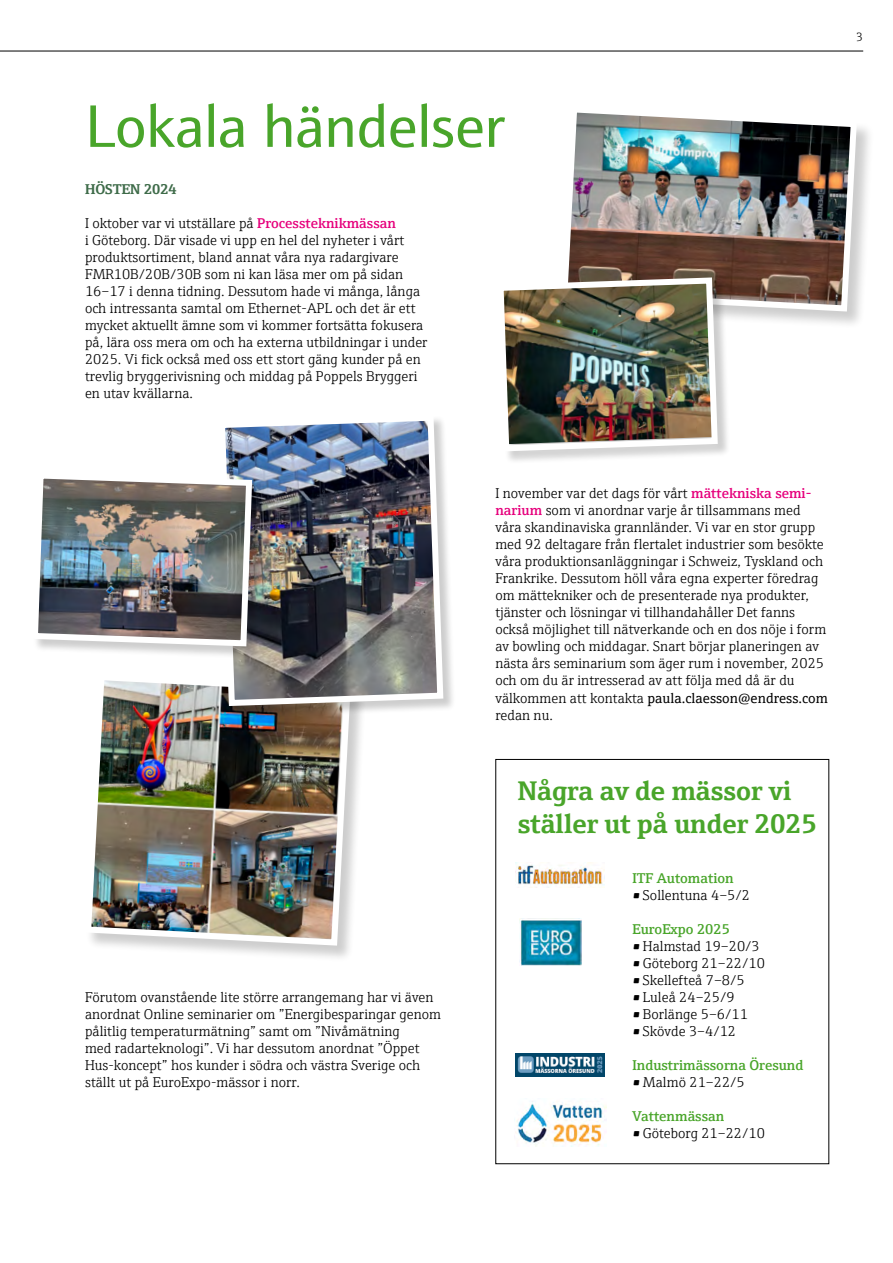
<style>
.page{position:relative;width:893px;height:1263px;background:#fff}
.page>*{position:absolute;margin:0;border:0;box-sizing:border-box;transform-origin:0 0}
.t1{font:60px "E+H Sans";letter-spacing:-.02em;color:#49a52a}
.t2{font:700 27px/32.4px "E+H Serif";color:#49a52a}
.t3{font:300 14.25px/17px "E+H Serif";color:#000}
.t4{font:600 14.25px "E+H Serif";color:#49a52a}
.t5{font:700 14.25px "E+H Serif";color:#3e6b49}
.t6{font:300 12px "E+H Serif";color:#000}
.s1{font-weight:600;color:#e6007c}
.s2{font-weight:400}
</style>
<div class="page">
<hr style="left:0;top:51px;width:863px;height:1px;background:#000">
<img style="left:519px;top:919px;width:62px;height:46px">
<img style="left:514px;top:1101px;width:93px;height:45px">
<img style="left:515px;top:1054px;width:89px;height:22px">
<img style="left:515px;top:863px;width:89px;height:23px">
<div style="left:86px;top:674px;width:281px;height:288px;background:#000;opacity:.2"></div>
<img style="left:86px;top:674px;width:268px;height:275px">
<div style="left:562px;top:107px;width:313px;height:223px;background:#000;opacity:.2"></div>
<img style="left:562px;top:107px;width:298px;height:208px">
<div style="left:220px;top:415px;width:237px;height:304px;background:#000;opacity:.2"></div>
<img style="left:216px;top:415px;width:230px;height:294px">
<div style="left:33px;top:473px;width:232px;height:186px;background:#000;opacity:.2"></div>
<img style="left:33px;top:469px;width:222px;height:180px">
<div style="left:498px;top:278px;width:233px;height:186px;background:#000;opacity:.2"></div>
<img style="left:498px;top:274px;width:223px;height:180px">
<h1 class="t1" style="left:85px;top:81px;width:422px">Lokala händelser</h1>
<p class="t5" style="left:85px;top:178px;width:93px">HÖSTEN 2024</p>
<p class="t3" style="left:85px;top:214px;width:344px">I oktober var vi utställare på <span class="s1">Processteknikmässan<br></span>i Göteborg. Där visade vi upp en hel del nyheter i vårt produktsortiment, bland annat våra nya radargivare FMR10B/20B/30B som ni kan läsa mer om på sidan 16–17 i denna tidning. Dessutom hade vi många, långa och intressanta samtal om Ethernet-APL och det är ett mycket aktuellt ämne som vi kommer fortsätta fokusera på, lära oss mera om och ha externa utbildningar i under 2025. Vi fick också med oss ett stort gäng kunder på en trevlig bryggerivisning och middag på Poppels Bryggeri en utav kvällarna.</p>
<p class="t6" style="left:856px;top:29px;width:8px">3</p>
<p class="t3" style="left:85px;top:988px;width:358px">Förutom ovanstående lite större arrangemang har vi även anordnat Online seminarier om ”Energibesparingar genom pålitlig temperaturmätning” samt om ”Nivåmätning<br>med radarteknologi”. Vi har dessutom anordnat ”Öppet Hus-koncept” hos kunder i södra och västra Sverige och ställt ut på EuroExpo-mässor i norr.</p>
<p class="t3" style="left:495px;top:484px;width:334px">I november var det dags för vårt <span class="s1">mättekniska semi&shy;narium</span> som vi anordnar varje år tillsammans med våra skandinaviska grannländer. Vi var en stor grupp med 92 deltagare från flertalet industrier som besökte våra produktionsanläggningar i Schweiz, Tyskland och Frankrike. Dessutom höll våra egna experter föredrag om mättekniker och de presenterade nya produkter, tjänster och lösningar vi tillhandahåller Det fanns också möjlighet till nätverkande och en dos nöje i form av bowling och middagar. Snart börjar planeringen av nästa års seminarium som äger rum i november, 2025 och om du är intresserad av att följa med då är du välkommen att kontakta <span class="s2">paula.claesson@endress.com </span>redan nu.</p>
<h2 class="t2" style="left:518px;top:772px;width:301px">Några av de mässor vi ställer ut på under 2025</h2>
<p class="t4" style="left:632px;top:867px;width:103px">ITF Automation</p>
<p class="t3" style="left:632px;top:885px;width:119px">• Sollentuna 4–5/2</p>
<p class="t4" style="left:632px;top:918px;width:99px">EuroExpo 2025</p>
<p class="t3" style="left:632px;top:936px;width:129px">• Halmstad 19–20/3</p>
<p class="t3" style="left:632px;top:953px;width:134px">• Göteborg 21–22/10</p>
<p class="t3" style="left:632px;top:970px;width:114px">• Skellefteå 7–8/5</p>
<p class="t3" style="left:632px;top:987px;width:104px">• Luleå 24–25/9</p>
<p class="t3" style="left:632px;top:1004px;width:117px">• Borlänge 5–6/11</p>
<p class="t3" style="left:632px;top:1021px;width:105px">• Skövde 3–4/12</p>
<p class="t4" style="left:632px;top:1054px;width:173px">Industrimässorna Öresund</p>
<p class="t3" style="left:632px;top:1072px;width:114px">• Malmö 21–22/5</p>
<p class="t4" style="left:632px;top:1105px;width:93px">Vattenmässan</p>
<p class="t3" style="left:632px;top:1123px;width:134px">• Göteborg 21–22/10</p>
</div>
